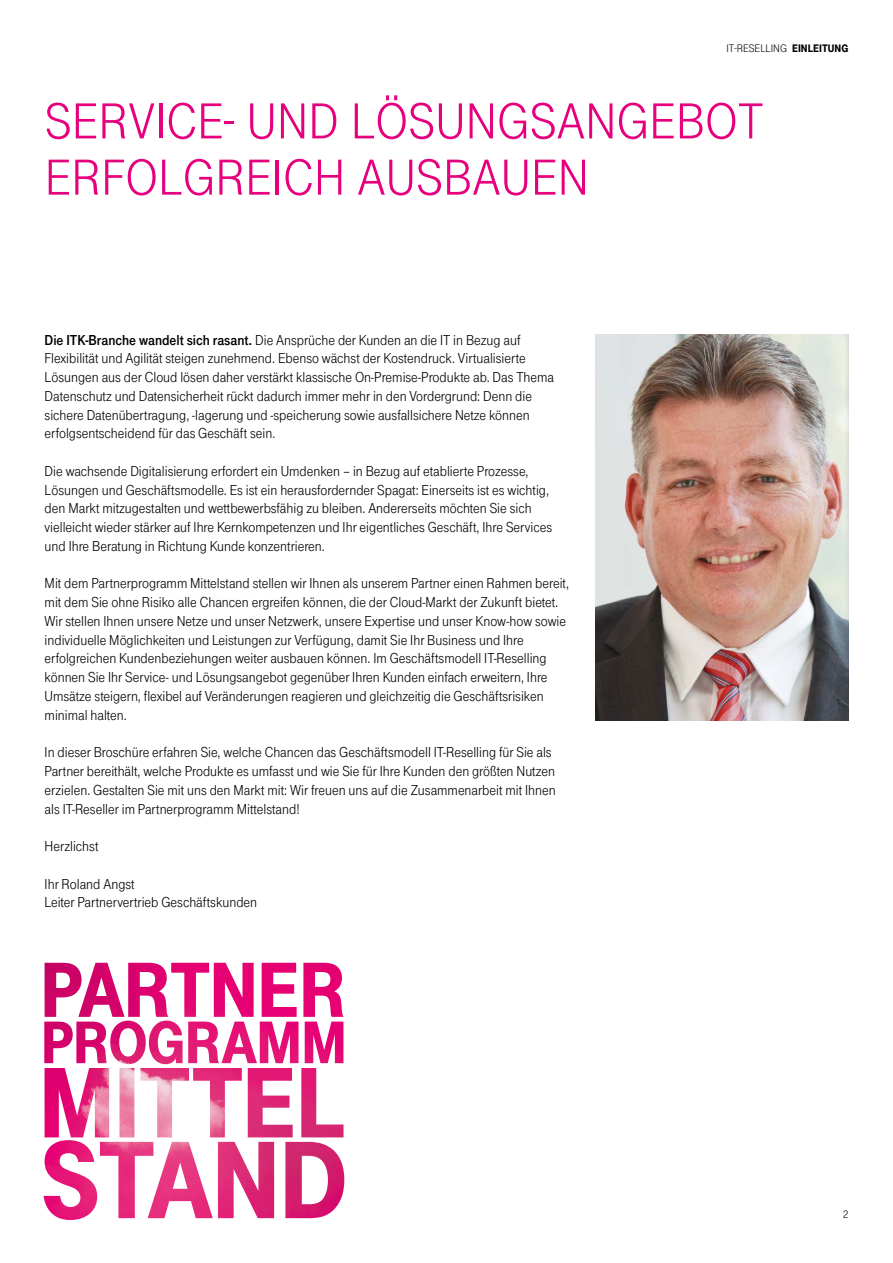
<style>
.page{position:relative;width:893px;height:1263px;background:#fff}
.page>*{position:absolute;margin:0;border:0;box-sizing:border-box;transform-origin:0 0}
.t1{font:52.5px/56.2px "Tele Grotesk Headline";color:#e6007d}
.t2{font:15px/18.8px "Tele Grotesk Norm";color:#000}
.t3{font:11.25px "Tele Grotesk Headline";color:#000}
.t4{font:900 11.25px "Tele Grotesk Headline";color:#000}
.t5{font:11.25px "Tele Grotesk Norm";color:#000}
.s1{font-weight:900}
.s2{font-family:"Tele Grotesk Fett"}
</style>
<div class="page">
<svg style="left:43px;top:962px;width:302px;height:258px"></svg>
<img style="left:45px;top:963px;width:299px;height:101px">
<img style="left:595px;top:334px;width:253px;height:386px">
<p class="t3" style="left:726px;top:42px;width:88px">IT-RESELLING <span class="s1">EINLEIT</span></p>
<p class="t4" style="left:828px;top:42px;width:21px">UNG</p>
<h1 class="t1" style="left:45px;top:94px;width:718px">SERVICE- UND LÖSUNGSANGEBOT<br>ERFOLGREICH AUSBAUEN</h1>
<p class="t2" style="left:45px;top:331px;width:511px"><span class="s2">Die ITK-Branche wandelt sich rasant.</span> Die Ansprüche der Kunden an die IT in Bezug auf Flexibilität und Agilität steigen zunehmend. Ebenso wächst der Kostendruck. Virtualisierte Lösungen aus der Cloud lösen daher verstärkt klassische On-Premise-Produkte ab. Das Thema Datenschutz und Datensicherheit rückt dadurch immer mehr in den Vordergrund: Denn die sichere Datenübertragung, -lagerung und -speicherung sowie ausfallsichere Netze können erfolgsentscheidend für das Geschäft sein.</p>
<p class="t2" style="left:45px;top:462px;width:509px">Die wachsende Digitalisierung erfordert ein Umdenken – in Bezug auf etablierte Prozesse, Lösungen und Geschäftsmodelle. Es ist ein herausfordernder Spagat: Einerseits ist es wichtig, den Markt mitzugestalten und wettbewerbsfähig zu bleiben. Andererseits möchten Sie sich vielleicht wieder stärker auf Ihre Kernkompetenzen und Ihr eigentliches Geschäft, Ihre Services und Ihre Beratung in Richtung Kunde konzentrieren.</p>
<p class="t2" style="left:45px;top:574px;width:526px">Mit dem Partnerprogramm Mittelstand stellen wir Ihnen als unserem Partner einen Rahmen bereit, mit dem Sie ohne Risiko alle Chancen ergreifen können, die der Cloud-Markt der Zukunft bietet.<br>Wir stellen Ihnen unsere Netze und unser Netzwerk, unsere Expertise und unser Know-how sowie individuelle Möglichkeiten und Leistungen zur Verfügung, damit Sie Ihr Business und Ihre erfolgreichen Kundenbeziehungen weiter ausbauen können. Im Geschäftsmodell IT-Reselling können Sie Ihr Service- und Lösungsangebot gegenüber Ihren Kunden einfach erweitern, Ihre Umsätze steigern, flexibel auf Veränderungen reagieren und gleichzeitig die Geschäftsrisiken minimal halten.</p>
<p class="t2" style="left:45px;top:743px;width:512px">In dieser Broschüre erfahren Sie, welche Chancen das Geschäftsmodell IT-Reselling für Sie als Partner bereithält, welche Produkte es umfasst und wie Sie für Ihre Kunden den größten Nutzen erzielen. Gestalten Sie mit uns den Markt mit: Wir freuen uns auf die Zusammenarbeit mit Ihnen als IT-Reseller im Partnerprogramm Mittelstand!</p>
<p class="t2" style="left:45px;top:837px;width:55px">Herzlichst</p>
<p class="t2" style="left:45px;top:874px;width:214px">Ihr Roland Angst<br>Leiter Partnervertrieb Geschäftskunden</p>
<p class="t5" style="left:843px;top:1208px;width:7px">2</p>
</div>
